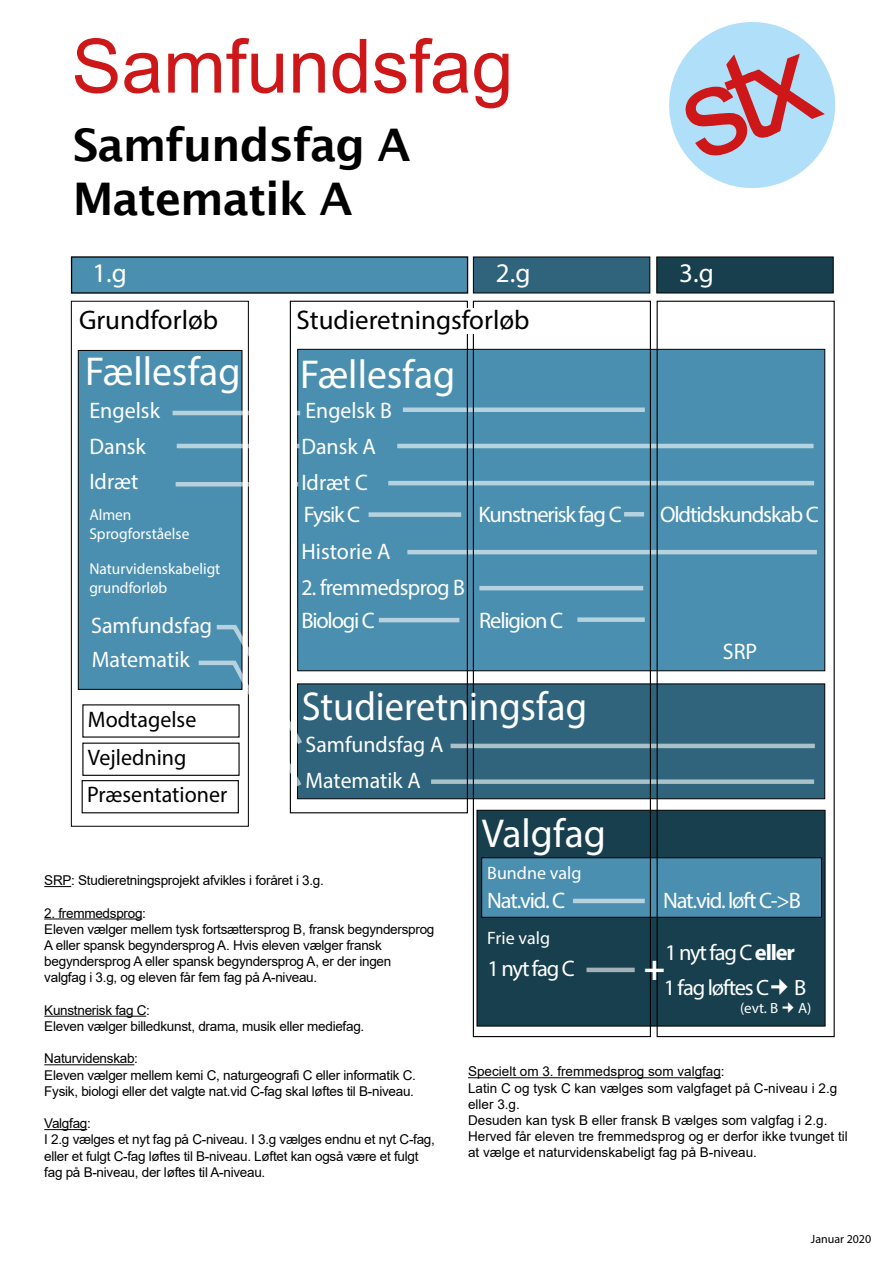
<style>
.page{position:relative;width:893px;height:1263px;background:#fff}
.page>*{position:absolute;margin:0;border:0;box-sizing:border-box;transform-origin:0 0}
.t1{font:75px "Arial";color:#cd1719}
.t2{font:600 45px/54px "Lucida Sans";letter-spacing:-.025em;color:#000}
.t3{font:40.5px "Myriad Pro";color:#fff}
.t4{font:40.5px "Myriad Pro";color:#fff;scale:.95 1}
.t5{font:700 36px "Myriad Pro";color:#fff}
.t6{font:27px "Myriad Pro";color:#000}
.t7{font:27px "Myriad Pro";color:#fff}
.t8{font:22.5px/34.2px "Myriad Pro";letter-spacing:-.015em;color:#fff}
.t9{font:22.5px "Myriad Pro";letter-spacing:-.05em;color:#fff}
.t10{font:22.5px "Myriad Pro";color:#000}
.t11{font:22.2px "Myriad Pro";letter-spacing:-.05em;color:#fff}
.t12{font:18px "Myriad Pro";color:#fff}
.t13{font:15.75px/18.9px "Myriad Pro";color:#fff}
.t14{font:14.85px "Myriad Pro";color:#fff}
.t15{font:13.5px/16.2px "Arial";letter-spacing:-.02em;color:#000}
.t16{font:13.5px/16.2px "Arial";color:#000}
.t17{font:12px "Myriad Pro";color:#000}
.s1{font-weight:700}
</style>
<div class="page">
<div style="left:297px;top:349px;width:528px;height:322px;background:#4a8fb0;border:1px solid #000"></div>
<div style="left:78px;top:350px;width:164px;height:340px;background:#4a8fb0;border:1px solid #000"></div>
<div style="left:71px;top:301px;width:178px;height:526px;border:1px solid #000"></div>
<div style="left:71px;top:256px;width:397px;height:38px;background:#4a8fb0"></div>
<div style="left:473px;top:257px;width:177px;height:36px;background:#2f647c"></div>
<div style="left:656px;top:257px;width:178px;height:36px;background:#173f4d;border:1px solid #000"></div>
<div style="left:82px;top:780px;width:157px;height:33px;border:1px solid #000"></div>
<div style="left:82px;top:743px;width:158px;height:33px;border:1px solid #000"></div>
<hr style="left:397px;top:444px;width:416px;height:4px;background:#b6d2df">
<hr style="left:479px;top:586px;width:164px;height:4px;background:#b6d2df">
<hr style="left:407px;top:550px;width:410px;height:4px;background:#b6d2df">
<hr style="left:388px;top:481px;width:426px;height:4px;background:#b6d2df">
<div style="left:403px;top:407px;width:242px;height:5px;background:#b6d2df"></div>
<div style="left:297px;top:683px;width:528px;height:116px;background:#2f647c;border:1px solid #000"></div>
<div style="left:431px;top:779px;width:383px;height:5px;background:#abc1ca"></div>
<hr style="left:451px;top:744px;width:364px;height:4px;background:#abc1ca">
<svg style="left:177px;top:444px;width:72px;height:4px"></svg>
<svg style="left:173px;top:411px;width:76px;height:4px"></svg>
<svg style="left:176px;top:482px;width:73px;height:4px"></svg>
<div style="left:477px;top:810px;width:348px;height:216px;background:#173f4d;border:1px solid #000"></div>
<div style="left:481px;top:857px;width:341px;height:61px;background:#4a8fb0;border:1px solid #000"></div>
<hr style="left:573px;top:899px;width:72px;height:4px;background:#b6d2df">
<hr style="left:586px;top:968px;width:49px;height:4px;background:#a2b2b7">
<svg style="left:44px;top:886px;width:27px;height:1px"></svg>
<hr style="left:44px;top:918px;width:98px;height:1px;background:#000">
<hr style="left:44px;top:1016px;width:102px;height:1px;background:#000">
<hr style="left:44px;top:1064px;width:90px;height:1px;background:#000">
<hr style="left:44px;top:1129px;width:43px;height:1px;background:#000">
<svg style="left:289px;top:300px;width:179px;height:514px"></svg>
<div style="left:473px;top:301px;width:178px;height:736px;border:1px solid #000"></div>
<div style="left:657px;top:301px;width:178px;height:736px;border:1px solid #000"></div>
<div style="left:327px;top:308px;width:242px;height:25px;background:#fff"></div>
<hr style="left:379px;top:618px;width:80px;height:4px;background:#b6d2df">
<div style="left:577px;top:617px;width:68px;height:5px;background:#b6d2df"></div>
<div style="left:369px;top:512px;width:92px;height:5px;background:#b6d2df"></div>
<hr style="left:624px;top:512px;width:20px;height:4px;background:#b6d2df">
<svg style="left:199px;top:625px;width:103px;height:161px"></svg>
<hr style="left:468px;top:1077px;width:253px;height:1px;background:#000">
<svg style="left:669px;top:22px;width:167px;height:166px"></svg>
<h1 class="t1" style="left:72px;top:15px;width:443px">Samfundsfag</h1>
<h2 class="t2" style="left:73px;top:117px;width:339px">Samfundsfag A<br>Matematik A</h2>
<h3 class="t7" style="left:92px;top:257px;width:36px">1.g</h3>
<h3 class="t7" style="left:496px;top:257px;width:36px">2.g</h3>
<h3 class="t7" style="left:679px;top:257px;width:36px">3.g</h3>
<h3 class="t6" style="left:79px;top:304px;width:141px">Grundforløb</h3>
<h3 class="t3" style="left:85px;top:347px;width:157px">Fællesfag</h3>
<h3 class="t8" style="left:89px;top:393px;width:72px">Engelsk</h3>
<h3 class="t8" style="left:89px;top:429px;width:58px">Dansk</h3>
<h3 class="t8" style="left:89px;top:464px;width:51px">Idræt</h3>
<p class="t13" style="left:89px;top:505px;width:101px">Almen<br>Sprogforståelse</p>
<p class="t13" style="left:89px;top:559px;width:132px">Naturvidenskabeligt grundforløb</p>
<h3 class="t8" style="left:91px;top:608px;width:123px">Samfundsfag<br>Matematik</h3>
<h3 class="t10" style="left:88px;top:705px;width:110px">Modtagelse</h3>
<h3 class="t10" style="left:88px;top:743px;width:100px">Vejledning</h3>
<h3 class="t10" style="left:87px;top:781px;width:142px">Præsentationer</h3>
<h3 class="t6" style="left:297px;top:304px;width:235px">Studieretningsforløb</h3>
<h3 class="t3" style="left:300px;top:349px;width:157px">Fællesfag</h3>
<h3 class="t8" style="left:306px;top:393px;width:88px">Engelsk B</h3>
<h3 class="t8" style="left:301px;top:428px;width:76px;line-height:36.2px">Dansk A<br>Idræt C</h3>
<h3 class="t8" style="left:304px;top:497px;width:58px">Fysik C</h3>
<h3 class="t9" style="left:479px;top:501px;width:145px">Kunstnerisk fag C</h3>
<h3 class="t8" style="left:301px;top:534px;width:91px">Historie A</h3>
<h3 class="t8" style="left:301px;top:570px;width:165px">2. fremmedsprog B</h3>
<h3 class="t9" style="left:301px;top:607px;width:75px">Biologi C</h3>
<h3 class="t9" style="left:479px;top:607px;width:85px">Religion C</h3>
<h3 class="t4" style="left:302px;top:681px;width:302px">Studieretningsfag</h3>
<h3 class="t8" style="left:306px;top:727px;width:139px">Samfundsfag A</h3>
<h3 class="t8" style="left:306px;top:763px;width:117px">Matematik A</h3>
<h3 class="t9" style="left:660px;top:501px;width:160px">Oldtidskundskab C</h3>
<h3 class="t8" style="left:723px;top:634px;width:36px">SRP</h3>
<p class="t15" style="left:44px;top:872px;width:281px">SRP: Studieretningsprojekt afvikles i foråret i 3.g.</p>
<p class="t15" style="left:44px;top:905px;width:392px">2. fremmedsprog:<br>Eleven vælger mellem tysk fortsættersprog B, fransk begyndersprog A eller spansk begyndersprog A. Hvis eleven vælger fransk begyndersprog A eller spansk begyndersprog A, er der ingen valgfag i 3.g, og eleven får fem fag på A-niveau.</p>
<p class="t15" style="left:44px;top:1002px;width:322px">Kunstnerisk fag C:<br>Eleven vælger billedkunst, drama, musik eller mediefag.</p>
<p class="t15" style="left:44px;top:1050px;width:373px">Naturvidenskab:<br>Eleven vælger mellem kemi C, naturgeografi C eller informatik C.<br>Fysik, biologi eller det valgte nat.vid C-fag skal løftes til B-niveau.</p>
<p class="t15" style="left:44px;top:1115px;width:392px">Valgfag:<br>I 2.g vælges et nyt fag på C-niveau. I 3.g vælges endnu et nyt C-fag, eller et fulgt C-fag løftes til B-niveau. Løftet kan også være et fulgt fag på B-niveau, der løftes til A-niveau.</p>
<h3 class="t3" style="left:482px;top:809px;width:126px">Valgfag</h3>
<h3 class="t8" style="left:487px;top:883px;width:80px">Nat.vid. C</h3>
<h3 class="t9" style="left:663px;top:887px;width:139px">Nat.vid. løft C-&gt;B</h3>
<h3 class="t12" style="left:487px;top:862px;width:96px">Bundne valg</h3>
<h3 class="t12" style="left:487px;top:927px;width:64px">Frie valg</h3>
<h3 class="t8" style="left:488px;top:951px;width:89px">1 nyt fag C</h3>
<h3 class="t8" style="left:665px;top:935px;width:131px">1 nyt fag C <span class="s1">eller</span></h3>
<h3 class="t5" style="left:644px;top:945px;width:23px">+</h3>
<h3 class="t11" style="left:664px;top:974px;width:144px">1 fag løftes C B</h3>
<p class="t14" style="left:740px;top:999px;width:40px">(evt. B</p>
<p class="t14" style="left:798px;top:999px;width:15px">A)</p>
<p class="t16" style="left:468px;top:1063px;width:381px">Specielt om 3. fremmedsprog som valgfag:<br>Latin C og tysk C kan vælges som valgfaget på C-niveau i 2.g eller 3.g.<br>Desuden kan tysk B eller fransk B vælges som valgfag i 2.g.<br>Herved får eleven tre fremmedsprog og er derfor ikke tvunget til at vælge et naturvidenskabeligt fag på B-niveau.</p>
<p class="t17" style="left:811px;top:1232px;width:62px">Januar 2020</p>
</div>
